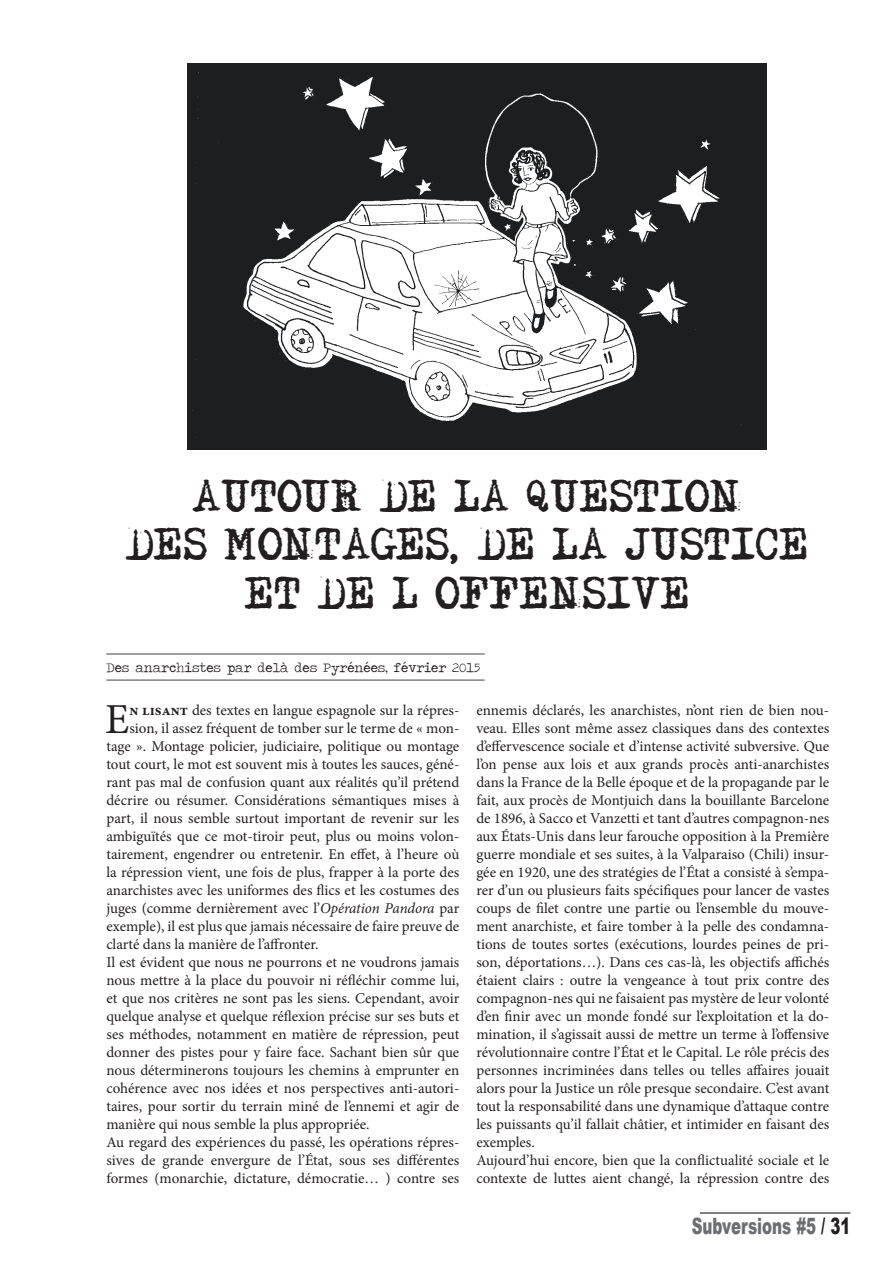
<style>
.page{position:relative;width:893px;height:1263px;background:#fff}
.page>*{position:absolute;margin:0;border:0;box-sizing:border-box;transform-origin:0 0}
.t1{font:42.75px "Minion Pro";color:#231f20}
.t2{font:40.5px/48.6px "Adler";color:#231f20;text-align:center}
.t3{font:900 22.5px "Arial";color:#6c6d70;scale:.67 1}
.t4{font:15px/18px "Minion Pro";color:#231f20}
.t5{font:13.5px "Traveling Typewriter 2";color:#231f20}
.s1{font-weight:700}
.s2{font-family:"Minion Pro Regular 2"}
.s3{font-style:italic}
.s4{color:#231f20}
</style>
<div class="page">
<hr style="left:700px;top:1212px;width:150px;height:2px;background:#57585a">
<hr style="left:106px;top:679px;width:379px;height:2px;background:#808285">
<hr style="left:106px;top:653px;width:379px;height:2px;background:#808285">
<img style="left:187px;top:64px;width:580px;height:386px">
<h2 class="t2" style="left:126px;top:479px;width:685px">AUTOUR DE LA QUESTION<br>DES MONTAGES, DE LA JUSTICE<br>ET DE L’OFFENSIVE</h2>
<p class="t5" style="left:106px;top:659px;width:375px">Des anarchistes par delà des Pyrénées, février 2015</p>
<h1 class="t1" style="left:105px;top:690px;width:26px">E</h1>
<p class="t4" style="left:129px;top:701px;width:331px"><span class="s1">n lisant</span> des textes en langue espagnole sur la répres<span class="s2">-</span></p>
<p class="t4" style="left:129px;top:719px;width:331px">sion, il assez fréquent de tomber sur le terme de « mon<span class="s2">-</span></p>
<p class="t4" style="left:106px;top:737px;width:354px">tage ». Montage policier, judiciaire, politique ou montage</p>
<p class="t4" style="left:106px;top:755px;width:354px">tout court, le mot est souvent mis à toutes les sauces, géné<span class="s2">-</span></p>
<p class="t4" style="left:106px;top:773px;width:354px">rant pas mal de confusion quant aux réalités qu’il prétend</p>
<p class="t4" style="left:106px;top:791px;width:354px">décrire ou résumer. Considérations sémantiques mises à</p>
<p class="t4" style="left:106px;top:809px;width:354px">part, il nous semble surtout important de revenir sur les</p>
<p class="t4" style="left:106px;top:827px;width:354px">ambiguïtés que ce mot-tiroir peut, plus ou moins volon<span class="s2">-</span></p>
<p class="t4" style="left:106px;top:845px;width:354px">tairement, engendrer ou entretenir. En effet, à l’heure où</p>
<p class="t4" style="left:106px;top:863px;width:354px">la répression vient, une fois de plus, frapper à la porte des</p>
<p class="t4" style="left:106px;top:881px;width:354px">anarchistes avec les uniformes des flics et les costumes des</p>
<p class="t4" style="left:106px;top:899px;width:354px">juges (comme dernièrement avec l’<span class="s3">Opération Pandora</span> par</p>
<p class="t4" style="left:106px;top:917px;width:354px">exemple), il est plus que jamais nécessaire de faire preuve de</p>
<p class="t4" style="left:106px;top:935px;width:214px">clarté dans la manière de l’affronter.</p>
<p class="t4" style="left:106px;top:953px;width:354px">Il est évident que nous ne pourrons et ne voudrons jamais</p>
<p class="t4" style="left:106px;top:971px;width:354px">nous mettre à la place du pouvoir ni réfléchir comme lui,</p>
<p class="t4" style="left:106px;top:989px;width:354px">et que nos critères ne sont pas les siens. Cependant, avoir</p>
<p class="t4" style="left:106px;top:1007px;width:354px">quelque analyse et quelque réflexion précise sur ses buts et</p>
<p class="t4" style="left:106px;top:1025px;width:354px">ses méthodes, notamment en matière de répression, peut</p>
<p class="t4" style="left:106px;top:1043px;width:354px">donner des pistes pour y faire face. Sachant bien sûr que</p>
<p class="t4" style="left:106px;top:1061px;width:354px">nous déterminerons toujours les chemins à emprunter en</p>
<p class="t4" style="left:106px;top:1079px;width:354px">cohérence avec nos idées et nos perspectives anti-autori<span class="s2">-</span></p>
<p class="t4" style="left:106px;top:1097px;width:354px">taires, pour sortir du terrain miné de l’ennemi et agir de</p>
<p class="t4" style="left:106px;top:1115px;width:265px">manière qui nous semble la plus appropriée.</p>
<p class="t4" style="left:106px;top:1133px;width:354px">Au regard des expériences du passé, les opérations répres<span class="s2">-</span></p>
<p class="t4" style="left:106px;top:1151px;width:354px">sives de grande envergure de l’État, sous ses différentes</p>
<p class="t4" style="left:106px;top:1169px;width:354px">formes (monarchie, dictature, démocratie… ) contre ses</p>
<p class="t4" style="left:476px;top:701px;width:354px">ennemis déclarés, les anarchistes, n’ont rien de bien nou&shy;veau. Elles sont même assez classiques dans des contextes d’effervescence sociale et d’intense activité subversive. Que l’on pense aux lois et aux grands procès anti-anarchistes dans la France de la Belle époque et de la propagande par le fait, aux procès de Montjuich dans la bouillante Barcelone de 1896, à Sacco et Vanzetti et tant d’autres compagnon-nes aux États-Unis dans leur farouche opposition à la Première guerre mondiale et ses suites, à la Valparaiso (Chili) insur&shy;gée en 1920, une des stratégies de l’État a consisté à s’empa&shy;rer d’un ou plusieurs faits spécifiques pour lancer de vastes coups de filet contre une partie ou l’ensemble du mouve&shy;ment anarchiste, et faire tomber à la pelle des condamna&shy;tions de toutes sortes (exécutions, lourdes peines de pri&shy;son, déportations…). Dans ces cas-là, les objectifs affichés étaient clairs : outre la vengeance à tout prix contre des compagnon-nes qui ne faisaient pas mystère de leur volonté d’en finir avec un monde fondé sur l’exploitation et la do&shy;mination, il s’agissait aussi de mettre un terme à l’offensive révolutionnaire contre l’État et le Capital. Le rôle précis des personnes incriminées dans telles ou telles affaires jouait alors pour la Justice un rôle presque secondaire. C’est avant tout la responsabilité dans une dynamique d’attaque contre les puissants qu’il fallait châtier, et intimider en faisant des exemples.<br>Aujourd’hui encore, bien que la conflictualité sociale et le contexte de luttes aient changé, la répression contre des</p>
<h3 class="t3" style="left:692px;top:1209px;width:238px">Subversions #5 <span class="s4">/ 31</span></h3>
</div>
